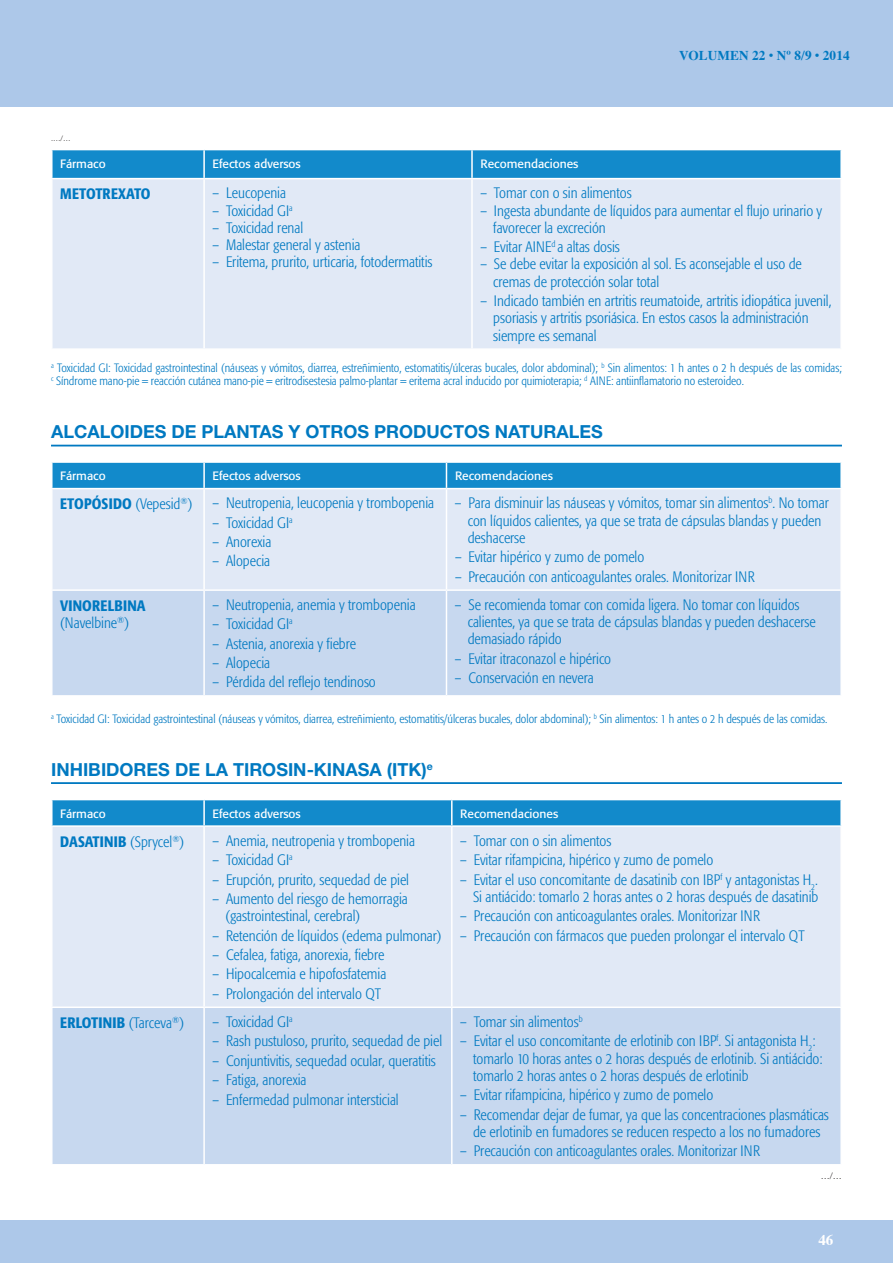
<style>
.page{position:relative;width:893px;height:1263px;background:#fff}
.page>*{position:absolute;margin:0;border:0;box-sizing:border-box;transform-origin:0 0}
.t1{font:700 18px "Helvetica Neue";color:#0079c1}
.t2{font:300 condensed 15px/17.2px "Formata";color:#0079c1}
.t3{font:500 condensed 15px/17.2px "Formata";letter-spacing:.01em;color:#0079c1}
.t4{font:700 15px "Times";color:#fff}
.t5{font:700 13.5px "Times";letter-spacing:.01em;color:#0079c1}
.t6{font:300 condensed 12px/13.5px "Formata";color:#0079c1}
.t7{font:12px "Formata";color:#fff}
.t8{font:300 9px "Helvetica Neue";color:#231f20}
.t9{font:300 7.5px "Helvetica Neue";color:#231f20}
.s1{font-size:12px}
.s2{font-weight:300}
</style>
<div class="page">
<div style="left:0;top:0;width:893px;height:106px;background:#adc8e9"></div>
<div style="left:0;top:1220px;width:893px;height:43px;background:#adc8e9"></div>
<hr style="left:51px;top:445px;width:791px;height:1px;background:#0079c1">
<hr style="left:51px;top:782px;width:791px;height:2px;background:#0079c1">
<svg style="left:53px;top:150px;width:787px;height:28px;background:#168bcb"></svg>
<div style="left:53px;top:179px;width:787px;height:169px;background:#e1e9f6"></div>
<hr style="left:203px;top:150px;width:2px;height:28px;background:#fff">
<hr style="left:471px;top:150px;width:2px;height:28px;background:#fff">
<hr style="left:203px;top:179px;width:2px;height:169px;background:#fff">
<hr style="left:471px;top:179px;width:2px;height:169px;background:#fff">
<div style="left:53px;top:489px;width:787px;height:100px;background:#e1e9f6"></div>
<div style="left:53px;top:591px;width:787px;height:104px;background:#c7d8ef"></div>
<svg style="left:52px;top:462px;width:789px;height:26px;background:#1b8ecd"></svg>
<hr style="left:840px;top:463px;width:2px;height:25px;background:#fff">
<hr style="left:203px;top:489px;width:2px;height:100px;background:#fff">
<hr style="left:446px;top:489px;width:1px;height:100px;background:#fff">
<hr style="left:203px;top:591px;width:2px;height:104px;background:#fff">
<hr style="left:446px;top:591px;width:1px;height:104px;background:#fff">
<div style="left:53px;top:800px;width:787px;height:25px;background:#128acb"></div>
<div style="left:53px;top:827px;width:787px;height:179px;background:#e1e9f6"></div>
<div style="left:53px;top:1008px;width:787px;height:156px;background:#c7d8ef"></div>
<hr style="left:203px;top:800px;width:2px;height:25px;background:#fff">
<hr style="left:451px;top:800px;width:2px;height:25px;background:#fff">
<hr style="left:203px;top:827px;width:2px;height:179px;background:#fff">
<hr style="left:451px;top:827px;width:2px;height:179px;background:#fff">
<hr style="left:203px;top:1008px;width:2px;height:156px;background:#fff">
<hr style="left:451px;top:1008px;width:2px;height:156px;background:#fff">
<p class="t9" style="left:51px;top:134px;width:21px">.…/…</p>
<p class="t5" style="left:679px;top:42px;width:172px">VOLUMEN 22 <span class="s1">•</span> Nº 8/9 <span class="s1">•</span> 2014</p>
<p class="t7" style="left:60px;top:156px;width:47px">Fármaco</p>
<p class="t7" style="left:213px;top:156px;width:90px">Efectos adversos</p>
<p class="t7" style="left:480px;top:156px;width:99px">Recomendaciones</p>
<p class="t3" style="left:60px;top:185px;width:92px">METOTREXATO</p>
<p class="t2" style="left:213px;top:185px;width:75px">– Leucopenia</p>
<p class="t2" style="left:213px;top:202px;width:82px">– Toxicidad GI<sup>a</sup></p>
<p class="t2" style="left:213px;top:219px;width:92px">– Toxicidad renal</p>
<p class="t2" style="left:213px;top:236px;width:149px">– Malestar general y astenia</p>
<p class="t2" style="left:213px;top:254px;width:221px">– Eritema, prurito, urticaria, fotodermatitis</p>
<p class="t2" style="left:480px;top:185px;width:153px">– Tomar con o sin alimentos</p>
<p class="t2" style="left:493px;top:202px;width:330px;text-indent:-13px">– Ingesta abundante de líquidos para aumentar el flujo urinario y favorecer la excreción</p>
<p class="t2" style="left:480px;top:239px;width:141px">– Evitar AINE<sup>d</sup> a altas dosis</p>
<p class="t2" style="left:493px;top:256px;width:310px;text-indent:-13px">– Se debe evitar la exposición al sol. Es aconsejable el uso de cremas de protección solar total</p>
<p class="t2" style="left:493px;top:292px;width:340px;text-indent:-13px">– Indicado también en artritis reumatoide, artritis idiopática juvenil, psoriasis y artritis psoriásica. En estos casos la administración siempre es semanal</p>
<p class="t6" style="left:51px;top:361px;width:792px"><sup>a</sup> Toxicidad GI: Toxicidad gastrointestinal (náuseas y vómitos, diarrea, estreñimiento, estomatitis/úlceras bucales, dolor abdominal); <sup>b</sup> Sin alimentos: 1 h antes o 2 h después de las comidas; <sup>c</sup> Síndrome mano-pie = reacción cutánea mano-pie = eritrodisestesia palmo-plantar = eritema acral inducido por quimioterapia; <sup>d</sup> AINE: antiinflamatorio no esteroideo.</p>
<p class="t1" style="left:51px;top:421px;width:553px">ALCALOIDES DE PLANTAS Y OTROS PRODUCTOS NATURALES</p>
<p class="t7" style="left:60px;top:469px;width:47px">Fármaco</p>
<p class="t7" style="left:213px;top:469px;width:90px">Efectos adversos</p>
<p class="t7" style="left:455px;top:469px;width:99px">Recomendaciones</p>
<p class="t3" style="left:60px;top:495px;width:134px">ETOPÓSIDO <span class="s2">(Vepesid</span><sup>®</sup><span class="s2">)</span></p>
<p class="t2" style="left:213px;top:495px;width:223px">– Neutropenia, leucopenia y trombopenia</p>
<p class="t2" style="left:213px;top:514px;width:82px">– Toxicidad GI<sup>a</sup></p>
<p class="t2" style="left:213px;top:533px;width:60px">– Anorexia</p>
<p class="t2" style="left:213px;top:553px;width:59px">– Alopecia</p>
<p class="t2" style="left:468px;top:495px;width:363px;text-indent:-13px">– Para disminuir las náuseas y vómitos, tomar sin alimentos<sup>b</sup>. No tomar con líquidos calientes, ya que se trata de cápsulas blandas y pueden deshacerse</p>
<p class="t2" style="left:455px;top:548px;width:191px">– Evitar hipérico y zumo de pomelo</p>
<p class="t2" style="left:455px;top:568px;width:301px">– Precaución con anticoagulantes orales. Monitorizar INR</p>
<p class="t3" style="left:60px;top:596px;width:87px">VINORELBINA <span class="s2">(Navelbine</span><sup>®</sup><span class="s2">)</span></p>
<p class="t2" style="left:213px;top:596px;width:205px">– Neutropenia, anemia y trombopenia</p>
<p class="t2" style="left:468px;top:596px;width:350px;text-indent:-13px">– Se recomienda tomar con comida ligera. No tomar con líquidos calientes, ya que se trata de cápsulas blandas y pueden deshacerse demasiado rápido</p>
<p class="t2" style="left:455px;top:650px;width:158px">– Evitar itraconazol e hipérico</p>
<p class="t2" style="left:455px;top:669px;width:140px">– Conservación en nevera</p>
<p class="t6" style="left:51px;top:712px;width:778px"><sup>a</sup> Toxicidad GI: Toxicidad gastrointestinal (náuseas y vómitos, diarrea, estreñimiento, estomatitis/úlceras bucales, dolor abdominal); <sup>b</sup> Sin alimentos: 1 h antes o 2 h después de las comidas.</p>
<p class="t1" style="left:51px;top:758px;width:383px">INHIBIDORES DE LA TIROSIN-KINASA (ITK)<sup>e</sup></p>
<p class="t7" style="left:60px;top:806px;width:47px">Fármaco</p>
<p class="t7" style="left:213px;top:806px;width:90px">Efectos adversos</p>
<p class="t7" style="left:460px;top:806px;width:99px">Recomendaciones</p>
<p class="t3" style="left:60px;top:832px;width:126px">DASATINIB <span class="s2">(Sprycel</span><sup>®</sup><span class="s2">)</span></p>
<p class="t2" style="left:213px;top:832px;width:204px">– Anemia, neutropenia y trombopenia</p>
<p class="t2" style="left:213px;top:851px;width:82px">– Toxicidad GI<sup>a</sup></p>
<p class="t2" style="left:213px;top:871px;width:198px">– Erupción, prurito, sequedad de piel</p>
<p class="t2" style="left:225px;top:890px;width:184px;text-indent:-13px">– Aumento del riesgo de hemorragia (gastrointestinal, cerebral)</p>
<p class="t2" style="left:213px;top:927px;width:230px">– Retención de líquidos (edema pulmonar)</p>
<p class="t2" style="left:213px;top:946px;width:173px">– Cefalea, fatiga, anorexia, fiebre</p>
<p class="t2" style="left:213px;top:966px;width:175px">– Hipocalcemia e hipofosfatemia</p>
<p class="t2" style="left:213px;top:985px;width:170px">– Prolongación del intervalo QT</p>
<p class="t2" style="left:213px;top:615px;width:82px">– Toxicidad GI<sup>a</sup></p>
<p class="t2" style="left:213px;top:635px;width:145px">– Astenia, anorexia y fiebre</p>
<p class="t2" style="left:213px;top:654px;width:59px">– Alopecia</p>
<p class="t2" style="left:213px;top:674px;width:165px">– Pérdida del reflejo tendinoso</p>
<p class="t2" style="left:460px;top:832px;width:153px">– Tomar con o sin alimentos</p>
<p class="t2" style="left:460px;top:851px;width:254px">– Evitar rifampicina, hipérico y zumo de pomelo</p>
<p class="t2" style="left:460px;top:871px;width:360px;text-align:right">– Evitar el uso concomitante de dasatinib con IBP<sup>f</sup> y antagonistas H<sub>2</sub>.<br>Si antiácido: tomarlo 2 horas antes o 2 horas después de dasatinib</p>
<p class="t2" style="left:460px;top:907px;width:301px">– Precaución con anticoagulantes orales. Monitorizar INR</p>
<p class="t2" style="left:460px;top:927px;width:346px">– Precaución con fármacos que pueden prolongar el intervalo QT</p>
<p class="t3" style="left:60px;top:1014px;width:125px">ERLOTINIB <span class="s2">(Tarceva</span><sup>®</sup><span class="s2">)</span></p>
<p class="t2" style="left:213px;top:1013px;width:82px">– Toxicidad GI<sup>a</sup></p>
<p class="t2" style="left:213px;top:1033px;width:231px">– Rash pustuloso, prurito, sequedad de piel</p>
<p class="t2" style="left:213px;top:1052px;width:225px">– Conjuntivitis, sequedad ocular, queratitis</p>
<p class="t2" style="left:213px;top:1071px;width:95px">– Fatiga, anorexia</p>
<p class="t2" style="left:213px;top:1091px;width:188px">– Enfermedad pulmonar intersticial</p>
<p class="t2" style="left:460px;top:1013px;width:124px">– Tomar sin alimentos<sup>b</sup></p>
<p class="t2" style="left:473px;top:1033px;width:351px;text-indent:-13px">– Evitar el uso concomitante de erlotinib con IBP<sup>f</sup>. Si antagonista H<sub>2</sub>: tomarlo 10 horas antes o 2 horas después de erlotinib. Si antiácido: tomarlo 2 horas antes o 2 horas después de erlotinib</p>
<p class="t2" style="left:460px;top:1086px;width:254px">– Evitar rifampicina, hipérico y zumo de pomelo</p>
<p class="t2" style="left:460px;top:1106px;width:370px;text-align:center">– Recomendar dejar de fumar, ya que las concentraciones plasmáticas de erlotinib en fumadores se reducen respecto a los no fumadores</p>
<p class="t2" style="left:460px;top:1142px;width:301px">– Precaución con anticoagulantes orales. Monitorizar INR</p>
<p class="t8" style="left:821px;top:1170px;width:22px">…/…</p>
<p class="t4" style="left:818px;top:1226px;width:16px">46</p>
</div>
